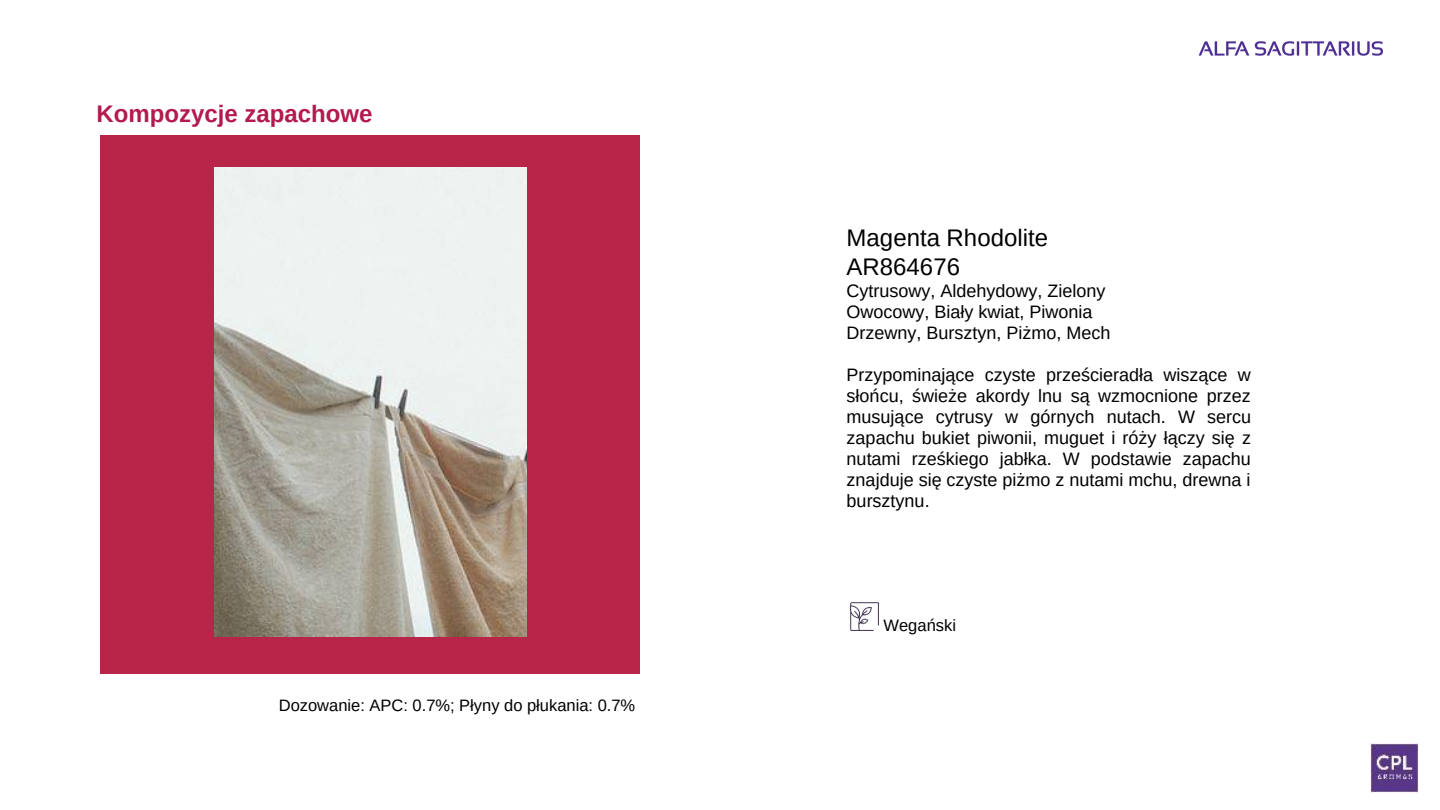
<style>
.page{position:relative;width:1440px;height:810px;background:#fff}
.page>*{position:absolute;margin:0;border:0;box-sizing:border-box;transform-origin:0 0}
.t1{font:24px/28.5px "Arimo";color:#000}
.t2{font:700 24px "Arimo";color:#b41a4c}
.t3{font:18px/21px "Arimo";color:#000}
.t4{font:16.5px "Arimo";color:#000}
</style>
<div class="page">
<div style="left:101px;top:136px;width:539px;height:538px;background:#b92549"></div>
<img style="left:214px;top:168px;width:312px;height:468px">
<img style="left:1370px;top:744px;width:49px;height:48px">
<img style="left:850px;top:602px;width:29px;height:29px">
<img style="left:1199px;top:41px;width:183px;height:15px">
<h1 class="t2" style="left:97px;top:100px;width:277px">Kompozycje zapachowe</h1>
<p class="t4" style="left:279px;top:696px;width:358px">Dozowanie: APC: 0.7%; Płyny do płukania: 0.7%</p>
<h1 class="t1" style="left:847px;top:224px;width:203px">Magenta Rhodolite<br>AR864676</h1>
<p class="t3" style="left:847px;top:280px;width:265px">Cytrusowy, Aldehydowy, Zielony<br>Owocowy, Biały kwiat, Piwonia<br>Drzewny, Bursztyn, Piżmo, Mech</p>
<p class="t3" style="left:847px;top:364px;width:406px;text-align:justify">Przypominające czyste prześcieradła wiszące w słońcu, świeże akordy lnu są wzmocnione przez musujące cytrusy w górnych nutach. W sercu zapachu bukiet piwonii, muguet i róży łączy się z nutami rześkiego jabłka. W podstawie zapachu znajduje się czyste piżmo z nutami mchu, drewna i bursztynu.</p>
<p class="t4" style="left:884px;top:617px;width:74px">Wegański</p>
</div>
